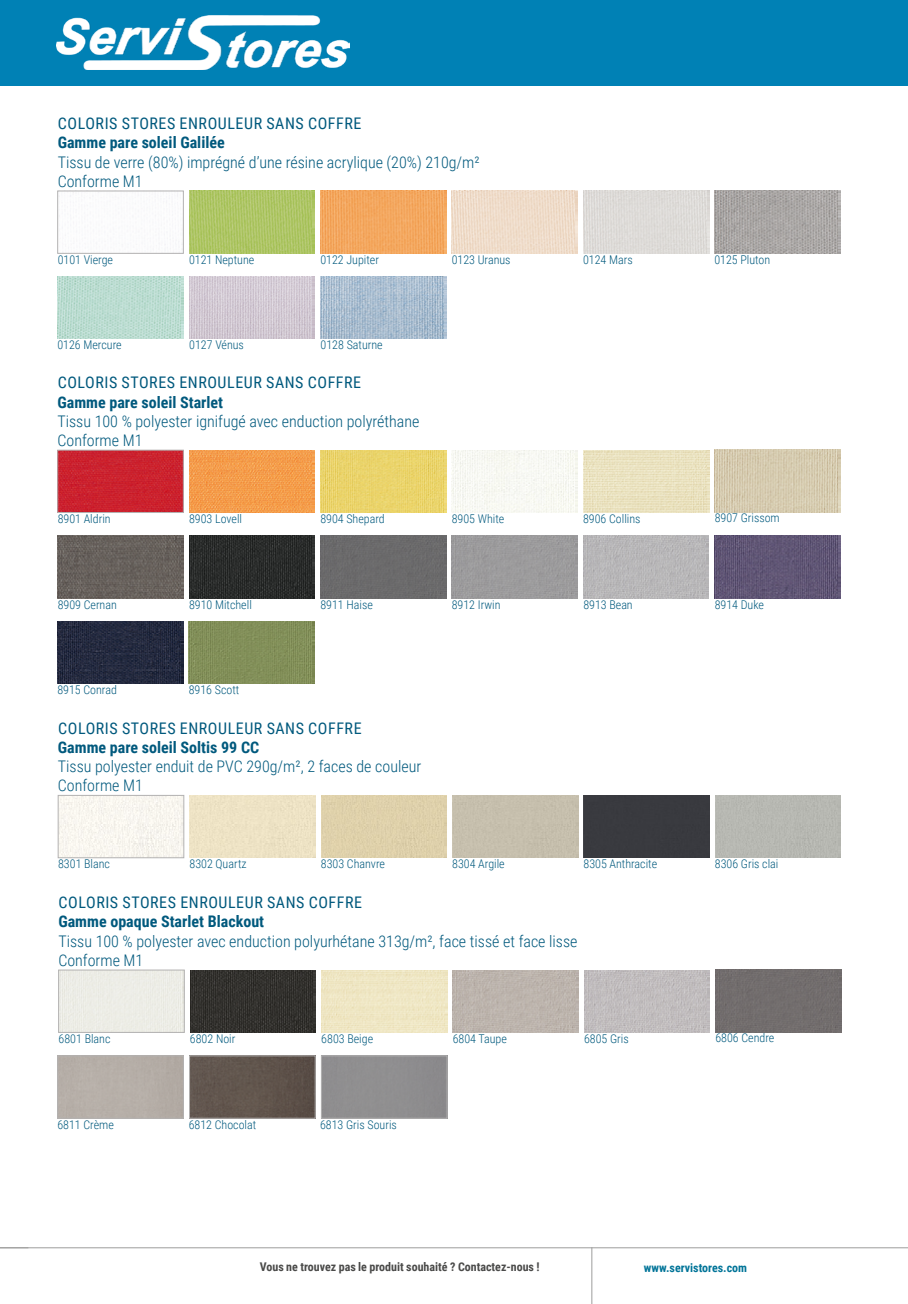
<style>
.page{position:relative;width:908px;height:1304px;background:#fff}
.page>*{position:absolute;margin:0;border:0;box-sizing:border-box;transform-origin:0 0}
.t1{font:300 16px/19.2px "Roboto Condensed";color:#00597d}
.t2{font:16px "Roboto Condensed";letter-spacing:.035em;color:#00597d}
.t3{font:700 16px "Roboto Condensed";color:#00597d}
.t4{font:300 12px "Roboto Condensed";color:#00597d}
.t5{font:700 12px "Roboto Condensed";color:#4a4a49}
.t6{font:700 12px "Roboto Condensed";color:#007498}
</style>
<div class="page">
<div style="left:0;top:0;width:907px;height:85px;background:#0081b5"></div>
<hr style="left:0;top:1247px;width:907px;height:1px;background:#9d9d9c">
<hr style="left:591px;top:1247px;width:1px;height:57px;background:#9d9d9c">
<img style="left:57px;top:15px;width:292px;height:55px">
<img style="left:189px;top:191px;width:126px;height:62px">
<img style="left:320px;top:191px;width:126px;height:62px">
<img style="left:452px;top:191px;width:125px;height:62px">
<img style="left:57px;top:276px;width:126px;height:62px">
<img style="left:189px;top:276px;width:126px;height:62px">
<div style="left:57px;top:191px;width:126px;height:63px;border:1px solid #b3b2b2"></div>
<div style="left:583px;top:191px;width:125px;height:62px;background:#dedbd8"></div>
<img style="left:714px;top:191px;width:126px;height:62px">
<img style="left:320px;top:276px;width:126px;height:62px">
<img style="left:189px;top:450px;width:126px;height:62px">
<img style="left:320px;top:450px;width:126px;height:62px">
<div style="left:452px;top:450px;width:125px;height:62px;background:#f8f8f3"></div>
<img style="left:59px;top:452px;width:122px;height:59px">
<div style="left:57px;top:450px;width:126px;height:63px;border:1px solid #b3b2b2"></div>
<img style="left:583px;top:450px;width:125px;height:62px">
<img style="left:189px;top:536px;width:125px;height:62px">
<div style="left:320px;top:536px;width:126px;height:62px;background:#6b6a6b"></div>
<img style="left:58px;top:536px;width:125px;height:62px">
<img style="left:714px;top:450px;width:126px;height:62px">
<div style="left:451px;top:536px;width:126px;height:62px;background:#9c9b9c"></div>
<img style="left:583px;top:536px;width:125px;height:62px">
<img style="left:714px;top:536px;width:125px;height:62px">
<img style="left:57px;top:621px;width:126px;height:63px">
<img style="left:189px;top:621px;width:125px;height:63px">
<img style="left:190px;top:970px;width:126px;height:62px">
<img style="left:321px;top:970px;width:126px;height:62px">
<div style="left:452px;top:970px;width:126px;height:62px;background:#bcb4ad"></div>
<div style="left:60px;top:972px;width:122px;height:59px;background:#edede6"></div>
<div style="left:58px;top:970px;width:126px;height:63px;border:1px solid #b3b2b2"></div>
<img style="left:584px;top:970px;width:125px;height:62px">
<div style="left:715px;top:970px;width:125px;height:62px;background:#726d6d"></div>
<div style="left:57px;top:1056px;width:126px;height:62px;border:1px solid #b3b2b2"></div>
<img style="left:191px;top:1058px;width:122px;height:58px">
<div style="left:321px;top:1056px;width:126px;height:62px;border:1px solid #b3b2b2"></div>
<div style="left:190px;top:795px;width:125px;height:63px;background:#eee3c5"></div>
<div style="left:321px;top:795px;width:125px;height:63px;background:#dfd1ab"></div>
<div style="left:452px;top:795px;width:126px;height:63px;background:#c6bfad"></div>
<div style="left:60px;top:797px;width:122px;height:59px;background:#f8f6ef"></div>
<div style="left:58px;top:795px;width:126px;height:63px;border:1px solid #b3b2b2"></div>
<div style="left:583px;top:795px;width:126px;height:63px;background:#393a3f"></div>
<div style="left:715px;top:795px;width:125px;height:62px;background:#b7b8b2"></div>
<h1 class="t2" style="left:58px;top:112px;width:305px">COLORIS STORES ENROULEUR SANS COFFRE</h1>
<h1 class="t3" style="left:58px;top:131px;width:168px">Gamme pare soleil Galilée</h1>
<h1 class="t1" style="left:58px;top:152px;width:423px">Tissu de verre (80%) imprégné d’une résine acrylique (20%) 210g/m²<br>Conforme M1</h1>
<p class="t4" style="left:58px;top:251px;width:57px">0101 Vierge</p>
<p class="t4" style="left:583px;top:251px;width:51px">0124 Mars</p>
<p class="t4" style="left:714px;top:251px;width:57px">0125 Pluton</p>
<p class="t4" style="left:189px;top:251px;width:67px">0121 Neptune</p>
<p class="t4" style="left:320px;top:251px;width:60px">0122 Jupiter</p>
<p class="t4" style="left:451px;top:251px;width:60px">0123 Uranus</p>
<p class="t4" style="left:57px;top:336px;width:66px">0126 Mercure</p>
<p class="t4" style="left:189px;top:336px;width:56px">0127 Vénus</p>
<p class="t4" style="left:320px;top:336px;width:64px">0128 Saturne</p>
<h1 class="t2" style="left:58px;top:371px;width:305px">COLORIS STORES ENROULEUR SANS COFFRE</h1>
<h1 class="t3" style="left:57px;top:391px;width:167px">Gamme pare soleil Starlet</h1>
<h1 class="t1" style="left:57px;top:411px;width:363px">Tissu 100 % polyester ignifugé avec enduction polyréthane<br>Conforme M1</h1>
<p class="t4" style="left:58px;top:511px;width:54px">8901 Aldrin</p>
<p class="t4" style="left:189px;top:511px;width:54px">8903 Lovell</p>
<p class="t4" style="left:320px;top:511px;width:66px">8904 Shepard</p>
<p class="t4" style="left:451px;top:511px;width:54px">8905 White</p>
<p class="t4" style="left:583px;top:511px;width:59px">8906 Collins</p>
<p class="t4" style="left:714px;top:510px;width:67px">8907 Grissom</p>
<p class="t4" style="left:58px;top:596px;width:61px">8909 Cernan</p>
<p class="t4" style="left:189px;top:596px;width:64px">8910 Mitchell</p>
<p class="t4" style="left:320px;top:596px;width:54px">8911 Haise</p>
<p class="t4" style="left:57px;top:681px;width:61px">8915 Conrad</p>
<p class="t4" style="left:189px;top:681px;width:52px">8916 Scott</p>
<h1 class="t2" style="left:58px;top:717px;width:305px">COLORIS STORES ENROULEUR SANS COFFRE</h1>
<h1 class="t3" style="left:58px;top:736px;width:203px">Gamme pare soleil Soltis 99 CC</h1>
<h1 class="t1" style="left:58px;top:756px;width:365px">Tissu polyester enduit de PVC 290g/m², 2 faces de couleur<br>Conforme M1</h1>
<p class="t4" style="left:451px;top:596px;width:50px">8912 Irwin</p>
<p class="t4" style="left:583px;top:596px;width:51px">8913 Bean</p>
<p class="t4" style="left:714px;top:596px;width:51px">8914 Duke</p>
<p class="t4" style="left:58px;top:856px;width:53px">8301 Blanc</p>
<p class="t4" style="left:189px;top:856px;width:59px">8302 Quartz</p>
<p class="t4" style="left:321px;top:856px;width:66px">8303 Chanvre</p>
<p class="t4" style="left:452px;top:856px;width:54px">8304 Argile</p>
<p class="t4" style="left:583px;top:856px;width:75px">8305 Anthracite</p>
<p class="t4" style="left:714px;top:855px;width:65px">8306 Gris clai</p>
<h1 class="t2" style="left:59px;top:891px;width:305px">COLORIS STORES ENROULEUR SANS COFFRE</h1>
<h1 class="t3" style="left:58px;top:911px;width:207px">Gamme opaque Starlet Blackout</h1>
<h1 class="t1" style="left:58px;top:931px;width:520px">Tissu 100 % polyester avec enduction polyurhétane 313g/m², face tissé et face lisse<br>Conforme M1</h1>
<p class="t4" style="left:59px;top:1030px;width:53px">6801 Blanc</p>
<p class="t4" style="left:190px;top:1030px;width:47px">6802 Noir</p>
<p class="t4" style="left:321px;top:1030px;width:53px">6803 Beige</p>
<p class="t4" style="left:452px;top:1030px;width:56px">6804 Taupe</p>
<p class="t4" style="left:583px;top:1030px;width:46px">6805 Gris</p>
<p class="t4" style="left:715px;top:1030px;width:60px">6806 Cendre</p>
<p class="t4" style="left:57px;top:1116px;width:58px">6811 Crème</p>
<p class="t4" style="left:189px;top:1116px;width:69px">6812 Chocolat</p>
<p class="t4" style="left:320px;top:1116px;width:78px">6813 Gris Souris</p>
<p class="t5" style="left:260px;top:1258px;width:281px">Vous ne trouvez pas le produit souhaité ? Contactez-nous !</p>
<p class="t6" style="left:643px;top:1259px;width:105px">www.servistores.com</p>
</div>
